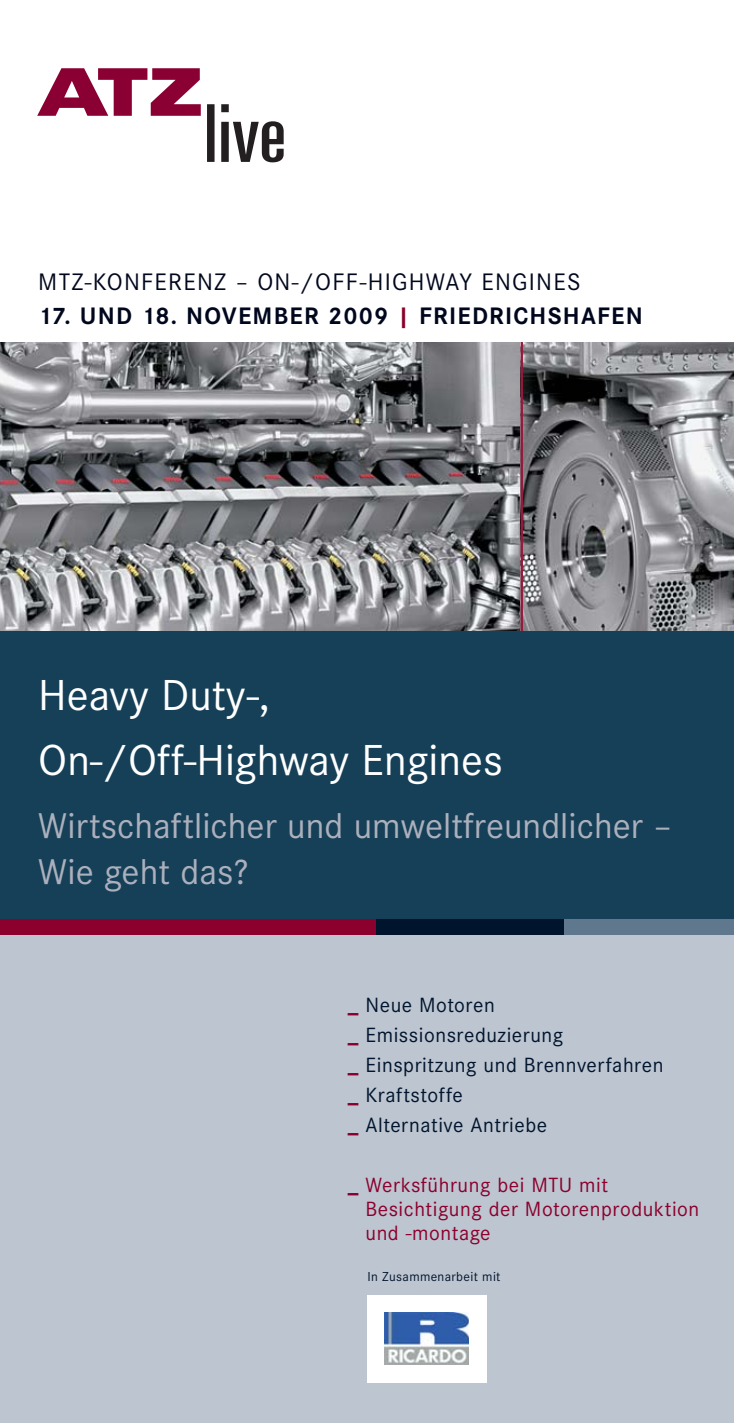
<style>
.page{position:relative;width:734px;height:1423px;background:#fff}
.page>*{position:absolute;margin:0;border:0;box-sizing:border-box;transform-origin:0 0}
.t1{font:45px/65.2px "Corporate S";color:#fff}
.t2{font:37.12px/45px "Corporate S";color:#acb0bc}
.t3{font:700 24.75px "Corporate S";letter-spacing:.05em;color:#00071d}
.t4{font:24.75px "Corporate S";letter-spacing:.05em;color:#00071d}
.t5{font:21.38px/29.9px "Corporate S";letter-spacing:.025em;color:#00142d}
.t6{font:21.38px/23.6px "Corporate S";letter-spacing:.025em;color:#8b002c}
.t7{font:13.5px "Corporate S";letter-spacing:.025em;color:#00142d}
.s1{color:#8b002c}
.s2{font-weight:700;color:#8b002c}
.s3{font-weight:700}
</style>
<div class="page">
<img style="left:0;top:342px;width:520px;height:289px">
<img style="left:523px;top:342px;width:210px;height:289px">
<hr style="left:520px;top:342px;width:3px;height:294px;background:#95193b">
<div style="left:0;top:912px;width:733px;height:510px;background:#bdc5d0"></div>
<div style="left:0;top:631px;width:733px;height:287px;background:#154058"></div>
<div style="left:0;top:918px;width:376px;height:16px;background:#8b002c"></div>
<div style="left:376px;top:918px;width:188px;height:16px;background:#00142d"></div>
<svg style="left:37px;top:68px;width:164px;height:48px"></svg>
<svg style="left:207px;top:104px;width:76px;height:58px"></svg>
<div style="left:564px;top:918px;width:169px;height:16px;background:#60788e"></div>
<div style="left:367px;top:1295px;width:119px;height:87px;background:#fff"></div>
<img style="left:384px;top:1312px;width:84px;height:52px">
<p class="t4" style="left:38px;top:272px;width:543px">MTZ-KONFERENZ – ON-/OFF-HIGHWAY ENGINES</p>
<p class="t3" style="left:38px;top:305px;width:606px">17. UND 18. NOVEMBER 2009 <span class="s1">|</span> FRIEDRICHSHAFEN</p>
<h1 class="t1" style="left:38px;top:666px;width:466px">Heavy Duty-,<br>On-/Off-Highway Engines</h1>
<h2 class="t2" style="left:38px;top:806px;width:635px">Wirtschaftlicher und umweltfreundlicher –<br>Wie geht das?</h2>
<p class="t5" style="left:348px;top:991px;width:317px"><span class="s2">_</span> Neue Motoren<br><span class="s2">_</span> Emissionsreduzierung<br><span class="s2">_</span> Einspritzung und Brennverfahren <span class="s2">_</span> Kraftstoffe<br><span class="s2">_</span> Alternative Antriebe</p>
<p class="t6" style="left:365px;top:1175px;width:335px;text-indent:-18px"><span class="s3">_</span> Werksführung bei MTU mit<br>Besichtigung der Motorenproduktion und -montage</p>
<p class="t7" style="left:367px;top:1271px;width:135px">In Zusammenarbeit mit</p>
</div>
